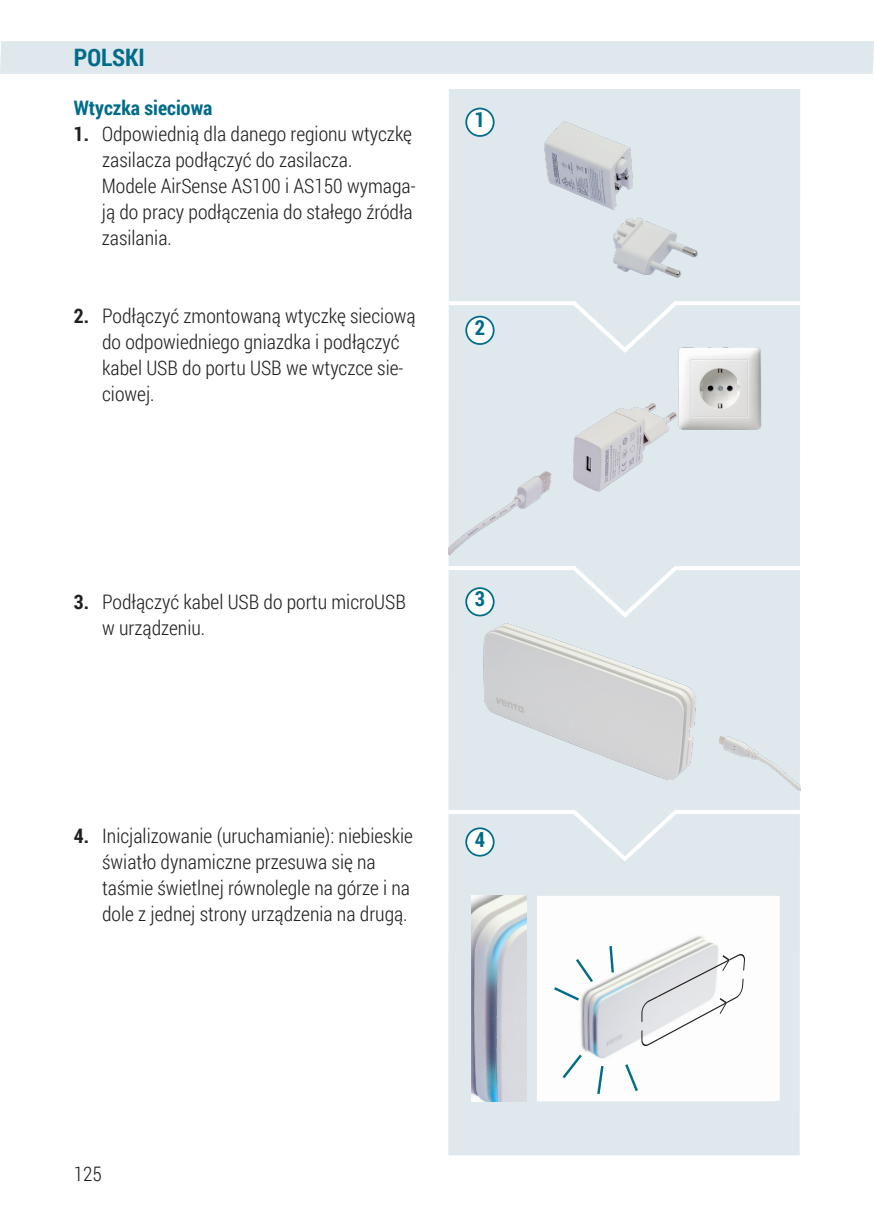
<style>
.page{position:relative;width:874px;height:1225px;background:#fff}
.page>*{position:absolute;margin:0;border:0;box-sizing:border-box;transform-origin:0 0}
.t1{font:700 24px "Roboto Condensed";color:#006c89}
.t2{font:700 20.8px "Roboto Condensed";color:#006c89}
.t3{font:300 20px/26px "Roboto Condensed";color:#231f20}
.t4{font:700 20px "Roboto Condensed";color:#006c89}
.s1{font-weight:700}
</style>
<div class="page">
<div style="left:0;top:41px;width:873px;height:33px;background:#dfe8ed"></div>
<div style="left:448px;top:89px;width:351px;height:1066px;background:#dfe8ed"></div>
<img style="left:544px;top:121px;width:154px;height:157px">
<img style="left:448px;top:355px;width:314px;height:209px">
<img style="left:448px;top:620px;width:351px;height:171px">
<svg style="left:448px;top:564px;width:352px;height:56px"></svg>
<svg style="left:448px;top:808px;width:352px;height:56px"></svg>
<svg style="left:448px;top:299px;width:352px;height:56px"></svg>
<div style="left:466px;top:109px;width:27px;height:27px;background:#fff;border-radius:50%"></div>
<div style="left:465px;top:108px;width:29px;height:29px;border:2px solid #006c89;border-radius:50%"></div>
<div style="left:466px;top:317px;width:27px;height:27px;background:#fff;border-radius:50%"></div>
<div style="left:465px;top:316px;width:29px;height:29px;border:2px solid #006c89;border-radius:50%"></div>
<div style="left:466px;top:588px;width:27px;height:27px;background:#fff;border-radius:50%"></div>
<div style="left:465px;top:587px;width:29px;height:29px;border:2px solid #006c89;border-radius:50%"></div>
<div style="left:466px;top:828px;width:27px;height:27px;background:#fff;border-radius:50%"></div>
<div style="left:465px;top:827px;width:29px;height:29px;border:2px solid #006c89;border-radius:50%"></div>
<img style="left:471px;top:895px;width:55px;height:206px">
<div style="left:537px;top:896px;width:242px;height:205px;background:#fdfdfd"></div>
<svg style="left:551px;top:943px;width:194px;height:153px"></svg>
<p class="t1" style="left:74px;top:41px;width:73px">POLSKI</p>
<p class="t4" style="left:74px;top:94px;width:140px">Wtyczka sieciowa</p>
<p class="t3" style="left:102px;top:120px;width:315px;text-indent:-28px"><span class="s1">1.</span> Odpowiednią dla danego regionu wtyczkę zasilacza podłączyć do zasilacza.<br>Modele AirSense AS100 i AS150 wymaga&shy;ją do pracy podłączenia do stałego źródła zasilania.</p>
<p class="t3" style="left:102px;top:302px;width:315px;text-indent:-28px"><span class="s1">2.</span> Podłączyć zmontowaną wtyczkę sieciową do odpowiedniego gniazdka i podłączyć kabel USB do portu USB we wtyczce sie&shy;ciowej.</p>
<p class="t2" style="left:474px;top:105px;width:12px">1</p>
<p class="t2" style="left:474px;top:313px;width:12px">2</p>
<p class="t3" style="left:102px;top:588px;width:305px;text-indent:-28px"><span class="s1">3.</span> Podłączyć kabel USB do portu microUSB w urządzeniu.</p>
<p class="t2" style="left:474px;top:584px;width:12px">3</p>
<p class="t3" style="left:102px;top:822px;width:312px;text-indent:-28px"><span class="s1">4.</span> Inicjalizowanie (uruchamianie): niebieskie światło dynamiczne przesuwa się na taśmie świetlnej równolegle na górze i na dole z jednej strony urządzenia na drugą.</p>
<p class="t2" style="left:474px;top:824px;width:12px">4</p>
<p class="t3" style="left:74px;top:1160px;width:30px">125</p>
</div>
